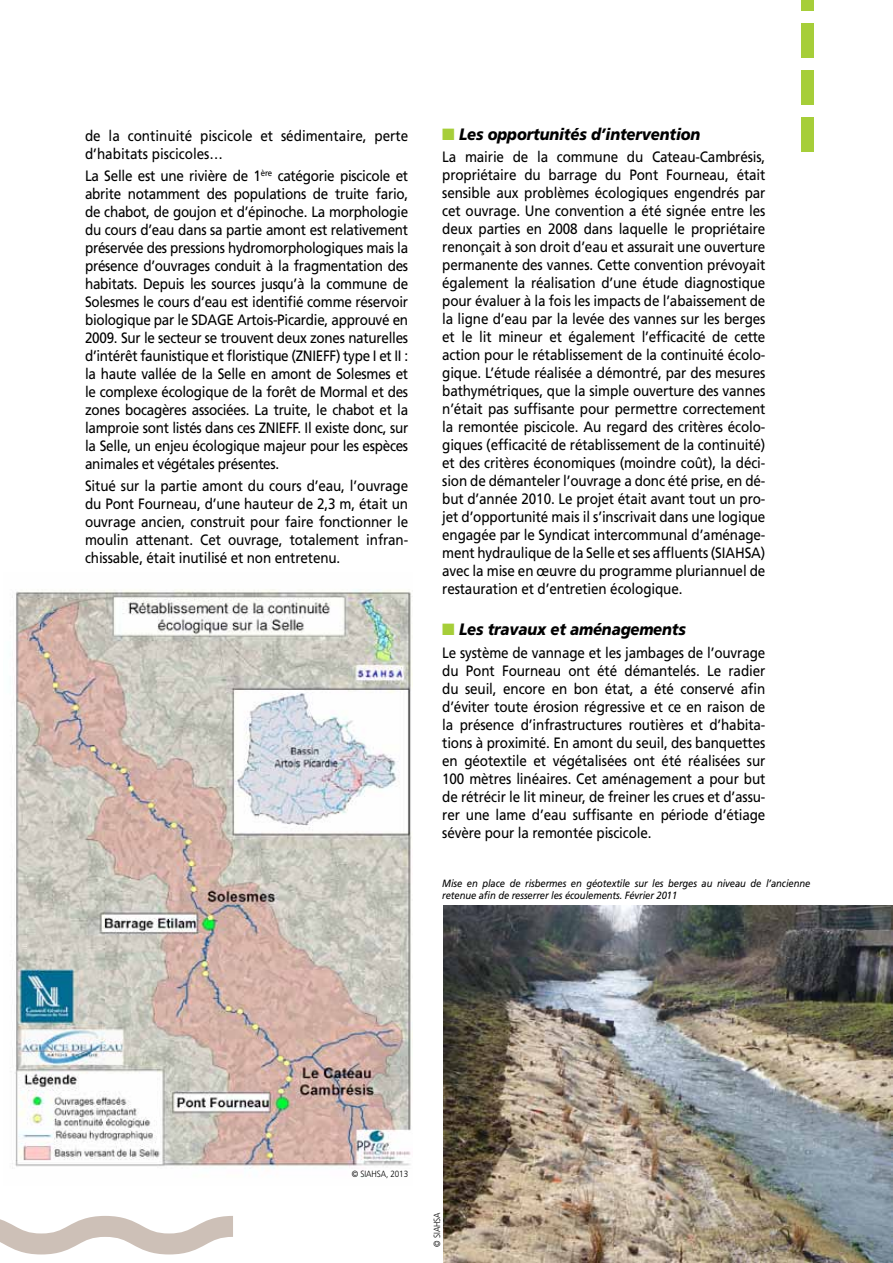
<style>
.page{position:relative;width:893px;height:1263px;background:#fff}
.page>*{position:absolute;margin:0;border:0;box-sizing:border-box;transform-origin:0 0}
.t1{font:italic 900 16.5px "Frutiger";letter-spacing:-.01em;color:#000;scale:.9 1}
.t2{font:15px/18px "Frutiger";letter-spacing:-.01em;color:#000;text-align:justify;scale:.9 1}
.t3{font:italic 10.5px/12px "Frutiger";letter-spacing:-.01em;color:#000;scale:.9 1}
.t4{font:300 9px "Frutiger";letter-spacing:-.01em;color:#000;scale:.9 1}
.s1{color:#a6ce39}
</style>
<div class="page">
<svg style="left:0;top:1216px;width:233px;height:38px"></svg>
<div style="left:801px;top:118px;width:13px;height:34px;background:#a6ce39"></div>
<div style="left:801px;top:71px;width:13px;height:34px;background:#a6ce39"></div>
<div style="left:801px;top:24px;width:13px;height:34px;background:#a6ce39"></div>
<div style="left:801px;top:0;width:13px;height:11px;background:#a6ce39"></div>
<img style="left:12px;top:589px;width:401px;height:580px">
<img style="left:443px;top:906px;width:450px;height:357px">
<p class="t2" style="left:85px;top:126px;width:361px">de la continuité piscicole et sédimentaire, perte d’habitats piscicoles…</p>
<p class="t2" style="left:85px;top:167px;width:361px">La Selle est une rivière de 1<sup>ère</sup> catégorie piscicole et abrite notamment des populations de truite fario, de chabot, de goujon et d’épinoche. La morphologie du cours d’eau dans sa partie amont est relativement préservée des pressions hydromorphologiques mais la présence d’ouvrages conduit à la fragmentation des habitats. Depuis les sources jusqu’à la commune de Solesmes le cours d’eau est identifié comme réservoir biologique par le SDAGE Artois-Picardie, approuvé en 2009. Sur le secteur se trouvent deux zones naturelles d’intérêt faunistique et floristique (ZNIEFF) type I et II : la haute vallée de la Selle en amont de Solesmes et le complexe écologique de la forêt de Mormal et des zones bocagères associées. La truite, le chabot et la lamproie sont listés dans ces ZNIEFF. Il existe donc, sur la Selle, un enjeu écologique majeur pour les espèces animales et végétales présentes.</p>
<p class="t2" style="left:85px;top:477px;width:361px">Situé sur la partie amont du cours d’eau, l’ouvrage du Pont Fourneau, d’une hauteur de 2,3 m, était un ouvrage ancien, construit pour faire fonctionner le moulin attenant. Cet ouvrage, totalement infran&shy;chissable, était inutilisé et non entretenu.</p>
<p class="t1" style="left:442px;top:124px;width:288px"><span class="s1">■</span> Les opportunités d’intervention</p>
<p class="t2" style="left:442px;top:148px;width:361px">La mairie de la commune du Cateau-Cambrésis, propriétaire du barrage du Pont Fourneau, était sensible aux problèmes écologiques engendrés par cet ouvrage. Une convention a été signée entre les deux parties en 2008 dans laquelle le propriétaire renonçait à son droit d’eau et assurait une ouverture permanente des vannes. Cette convention prévoyait également la réalisation d’une étude diagnostique pour évaluer à la fois les impacts de l’abaissement de la ligne d’eau par la levée des vannes sur les berges et le lit mineur et également l’efficacité de cette action pour le rétablissement de la continuité écolo&shy;gique. L’étude réalisée a démontré, par des mesures bathymétriques, que la simple ouverture des vannes n’était pas suffisante pour permettre correctement la remontée piscicole. Au regard des critères écolo&shy;giques (efficacité de rétablissement de la continuité) et des critères économiques (moindre coût), la déci&shy;sion de démanteler l’ouvrage a donc été prise, en dé&shy;but d’année 2010. Le projet était avant tout un pro&shy;jet d’opportunité mais il s’inscrivait dans une logique engagée par le Syndicat intercommunal d’aménage&shy;ment hydraulique de la Selle et ses affluents (SIAHSA) avec la mise en œuvre du programme pluriannuel de restauration et d’entretien écologique.</p>
<p class="t1" style="left:442px;top:620px;width:272px"><span class="s1">■</span> Les travaux et aménagements</p>
<p class="t2" style="left:442px;top:644px;width:361px">Le système de vannage et les jambages de l’ouvrage du Pont Fourneau ont été démantelés. Le radier du seuil, encore en bon état, a été conservé afin d’éviter toute érosion régressive et ce en raison de la présence d’infrastructures routières et d’habita&shy;tions à proximité. En amont du seuil, des banquettes en géotextile et végétalisées ont été réalisées sur 100 mètres linéaires. Cet aménagement a pour but de rétrécir le lit mineur, de freiner les crues et d’assu&shy;rer une lame d’eau suffisante en période d’étiage sévère pour la remontée piscicole.</p>
<p class="t3" style="left:442px;top:878px;width:410px">Mise en place de risbermes en géotextile sur les berges au niveau de l’ancienne retenue afin de resserrer les écoulements. Février 2011</p>
<p class="t4" style="left:352px;top:1169px;width:64px">© SIAHSA, 2013</p>
<p class="t4" style="left:432px;top:1247px;width:40px;rotate:-90deg">© SIAHSA</p>
</div>
